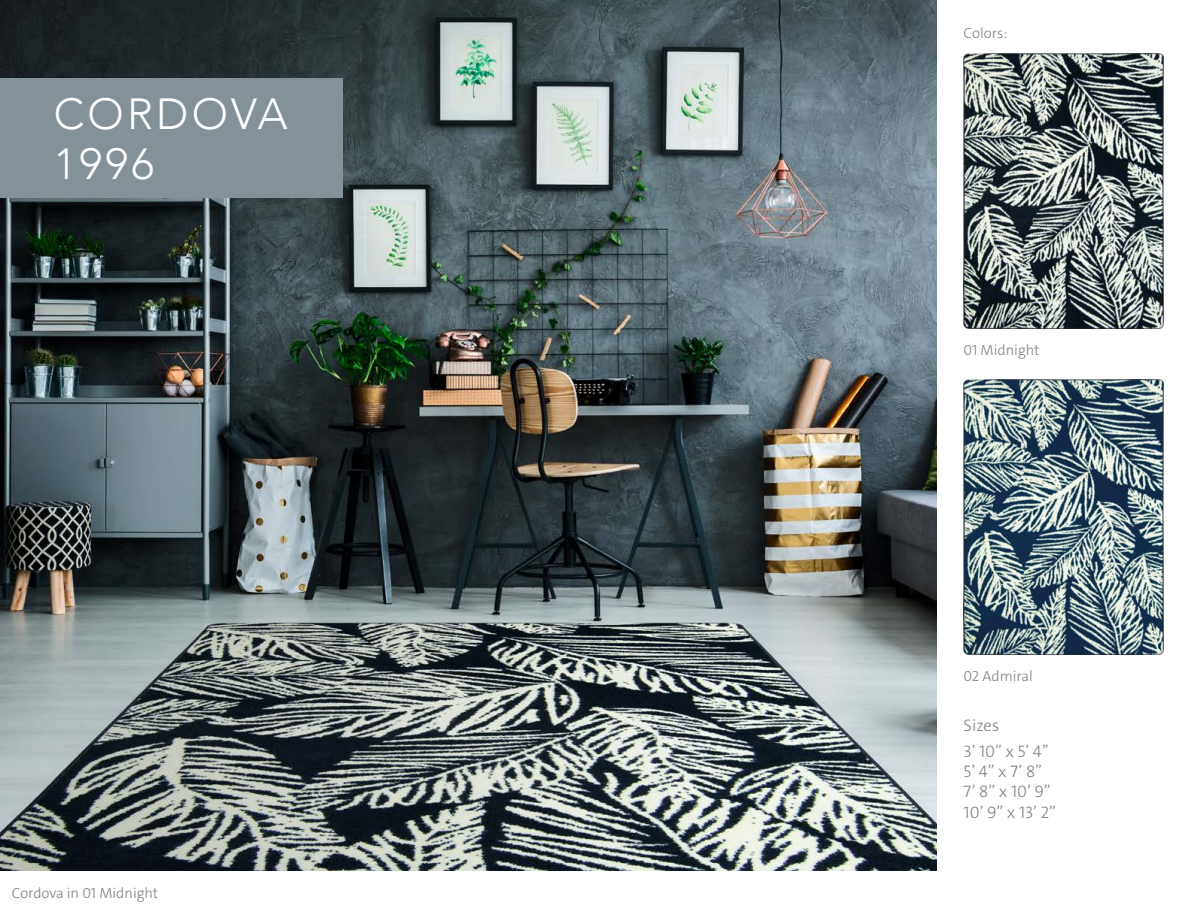
<style>
.page{position:relative;width:1188px;height:918px;background:#fff}
.page>*{position:absolute;margin:0;border:0;box-sizing:border-box;transform-origin:0 0}
.t1{font:300 43.5px/49.5px "Avenir";letter-spacing:.075em;color:#fff}
.t2{font:300 16.8px/20.1px "The Sans C4 s";color:#808285}
.t3{font:300 14.7px "The Sans C4 s";color:#808285}
</style>
<div class="page">
<img style="left:0;top:0;width:937px;height:871px">
<div style="left:0;top:78px;width:342px;height:120px;background:#849199"></div>
<img style="left:964px;top:380px;width:200px;height:274px">
<img style="left:964px;top:53px;width:200px;height:275px">
<h1 class="t1" style="left:54px;top:90px;width:235px">CORDOVA<br>1996</h1>
<p class="t3" style="left:12px;top:884px;width:148px">Cordova in 01 Midnight</p>
<p class="t3" style="left:964px;top:23px;width:45px">Colors:</p>
<p class="t3" style="left:964px;top:340px;width:77px">01 Midnight</p>
<p class="t3" style="left:964px;top:666px;width:71px">02 Admiral</p>
<p class="t2" style="left:964px;top:712px;width:87px;line-height:26.4px">Sizes<br>3’ 10’’ x 5’ 4’’</p>
<p class="t2" style="left:964px;top:762px;width:94px">5’ 4’’ x 7’ 8’’<br>7’ 8’’ x 10’ 9’’<br>10’ 9’’ x 13’ 2’’</p>
</div>
